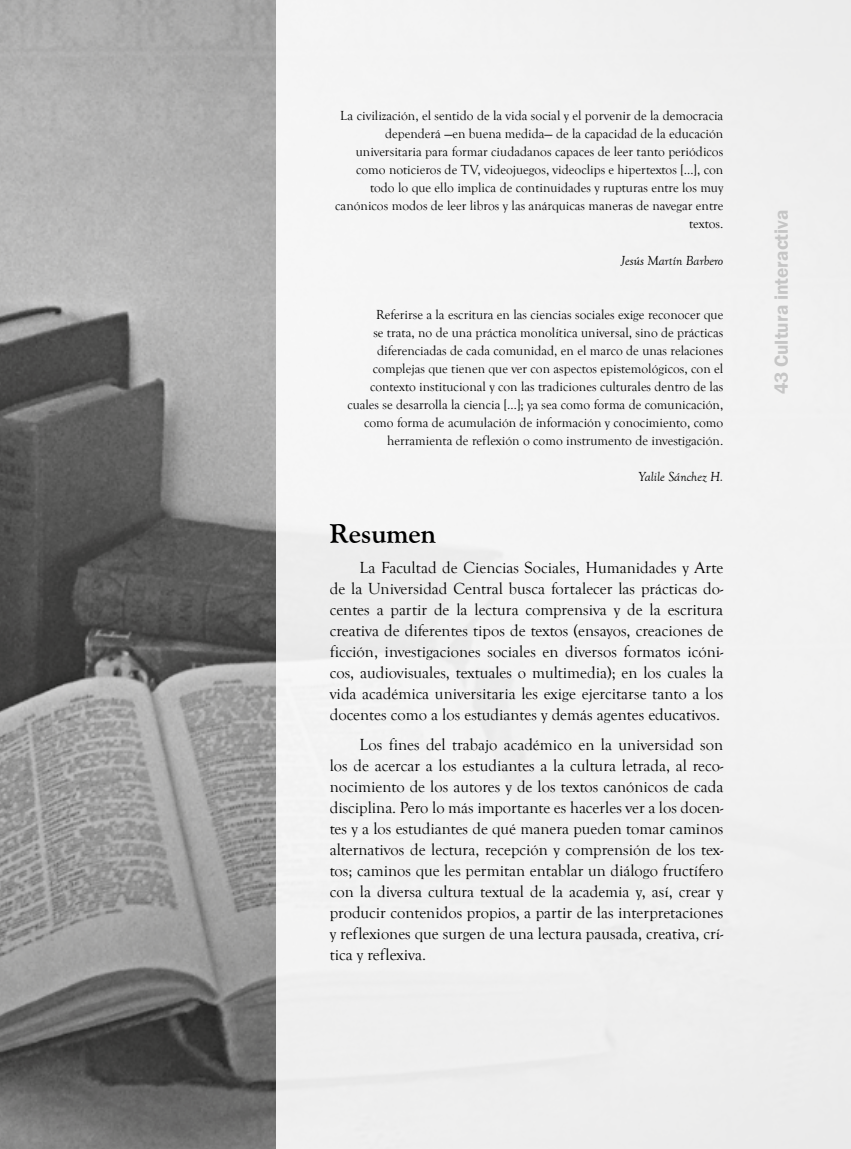
<style>
.page{position:relative;width:851px;height:1149px;background:#fff}
.page>*{position:absolute;margin:0;border:0;box-sizing:border-box;transform-origin:0 0}
.t1{font:700 27px "Goudy Old Style BT";color:#000}
.t2{font:600 19.2px "Franklin Gothic";color:#c6c6c6}
.t3{font:16.5px/21px "Goudy Old Style T";color:#000;text-align:justify}
.t4{font:13.5px/18px "Goudy Old Style T";color:#000;text-align:right}
.t5{font:italic 13.5px "Goudy Old Style T";color:#000}
</style>
<div class="page">
<div style="left:275px;top:0;width:575px;height:1148px;background:#f2f2f2"></div>
<img style="left:0;top:0;width:275px;height:1148px">
<p class="t4" style="left:335px;top:107px;width:389px">La civilización, el sentido de la vida social y el porvenir de la democracia dependerá —en buena medida— de la capacidad de la educación universitaria para formar ciudadanos capaces de leer tanto periódicos como noticieros de TV, videojuegos, videoclips e hipertextos […], con todo lo que ello implica de continuidades y rupturas entre los muy canónicos modos de leer libros y las anárquicas maneras de navegar entre textos.</p>
<p class="t5" style="left:621px;top:253px;width:104px">Jesús Martín Barbero</p>
<p class="t4" style="left:347px;top:305px;width:377px">Referirse a la escritura en las ciencias sociales exige reconocer que<br>se trata, no de una práctica monolítica universal, sino de prácticas diferenciadas de cada comunidad, en el marco de unas relaciones complejas que tienen que ver con aspectos epistemológicos, con el contexto institucional y con las tradiciones culturales dentro de las cuales se desarrolla la ciencia […]; ya sea como forma de comunicación, como forma de acumulación de información y conocimiento, como herramienta de reflexión o como instrumento de investigación.</p>
<p class="t5" style="left:638px;top:469px;width:87px">Yalile Sánchez H.</p>
<h1 class="t1" style="left:330px;top:517px;width:108px">Resumen</h1>
<p class="t3" style="left:330px;top:557px;width:395px;text-indent:30px">La Facultad de Ciencias Sociales, Humanidades y Arte de la Universidad Central busca fortalecer las prácticas do&shy;centes a partir de la lectura comprensiva y de la escritura creativa de diferentes tipos de textos (ensayos, creaciones de ficción, investigaciones sociales en diversos formatos icóni&shy;cos, audiovisuales, textuales o multimedia); en los cuales la vida académica universitaria les exige ejercitarse tanto a los docentes como a los estudiantes y demás agentes educativos.</p>
<p class="t3" style="left:330px;top:733px;width:395px;text-indent:30px">Los fines del trabajo académico en la universidad son los de acercar a los estudiantes a la cultura letrada, al reco&shy;nocimiento de los autores y de los textos canónicos de cada disciplina. Pero lo más importante es hacerles ver a los docen&shy;tes y a los estudiantes de qué manera pueden tomar caminos alternativos de lectura, recepción y comprensión de los tex&shy;tos; caminos que les permitan entablar un diálogo fructífero con la diversa cultura textual de la academia y, así, crear y producir contenidos propios, a partir de las interpretaciones y reflexiones que surgen de una lectura pausada, creativa, crí&shy;tica y reflexiva.</p>
<p class="t2" style="left:769px;top:394px;width:186px;rotate:-90deg">43 Cultura interactiva</p>
</div>
